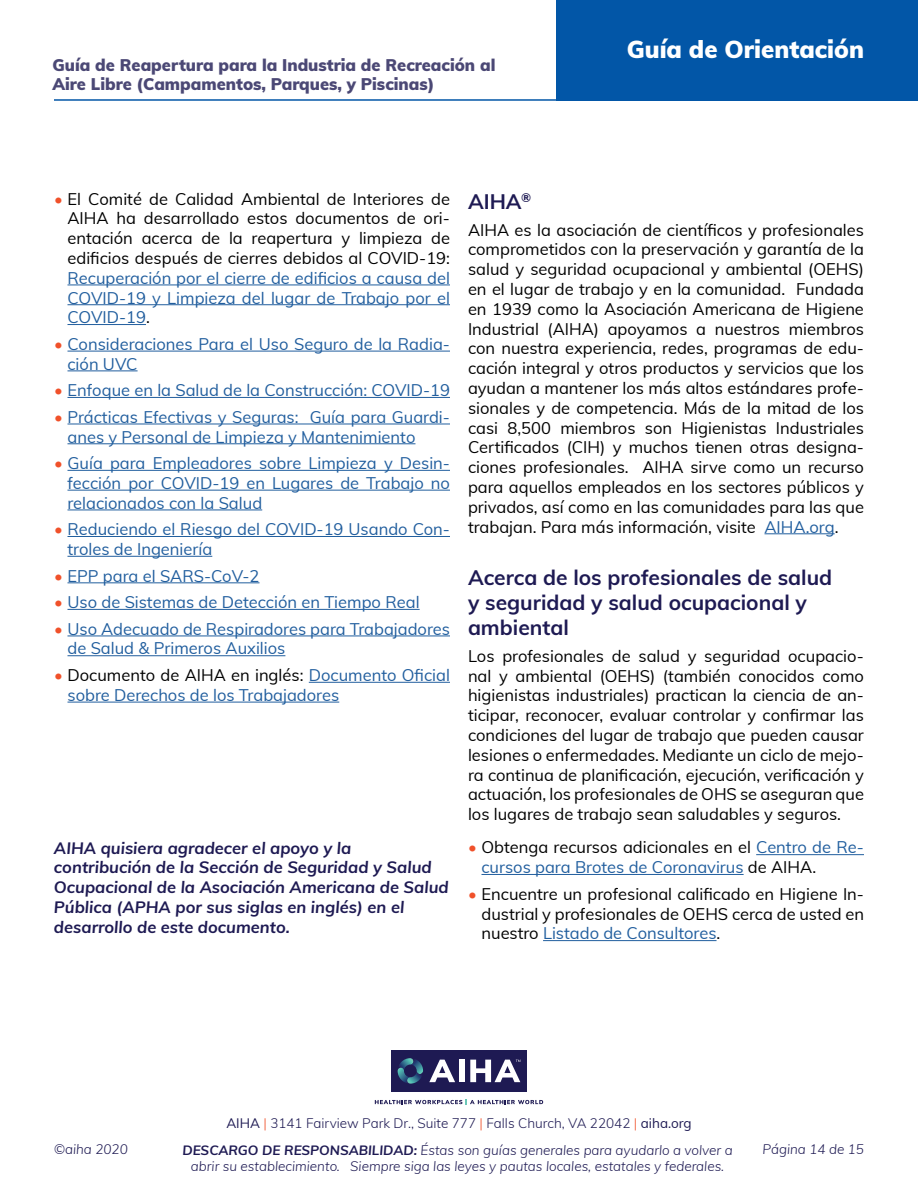
<style>
.page{position:relative;width:918px;height:1188px;background:#fff}
.page>*{position:absolute;margin:0;border:0;box-sizing:border-box;transform-origin:0 0}
.t1{font:900 24px "Muli";color:#fff}
.t2{font:700 21px/25.2px "Muli";color:#1e1a53}
.t3{font:16.5px/19.8px "Muli";color:#000;text-align:justify}
.t4{font:16.5px/19.8px "Muli";color:#215e9e}
.t5{font:italic 700 16.5px/19.8px "Muli";color:#1e1a53}
.t6{font:900 16.5px/19.8px "Muli";color:#4b4875}
.t7{font:italic 300 13.5px/16.2px "Muli";color:#1e1a53;text-align:center}
.t8{font:300 13.5px "Muli";color:#1e1a53}
.s1{color:#f0512a}
.s2{color:#000}
.s3{color:#215e9e}
.s4{font-weight:400}
.s5{font-weight:700}
</style>
<div class="page">
<hr style="left:54px;top:99px;width:537px;height:2px;background:#0256a7">
<div style="left:556px;top:0;width:362px;height:101px;background:#0256a7"></div>
<div style="left:391px;top:1050px;width:136px;height:42px;background:#1e1a53"></div>
<svg style="left:398px;top:1058px;width:25px;height:26px"></svg>
<svg style="left:375px;top:1099px;width:168px;height:6px"></svg>
<svg style="left:429px;top:1060px;width:26px;height:22px"></svg>
<div style="left:459px;top:1060px;width:6px;height:22px;background:#fff"></div>
<svg style="left:470px;top:1060px;width:50px;height:22px"></svg>
<hr style="left:68px;top:285px;width:382px;height:1px;background:#215e9e">
<hr style="left:68px;top:304px;width:382px;height:1px;background:#215e9e">
<hr style="left:68px;top:324px;width:78px;height:1px;background:#215e9e">
<hr style="left:68px;top:351px;width:382px;height:1px;background:#215e9e">
<hr style="left:68px;top:370px;width:70px;height:1px;background:#215e9e">
<hr style="left:68px;top:397px;width:382px;height:1px;background:#215e9e">
<hr style="left:68px;top:424px;width:382px;height:1px;background:#215e9e">
<hr style="left:68px;top:443px;width:347px;height:1px;background:#215e9e">
<hr style="left:68px;top:470px;width:382px;height:1px;background:#215e9e">
<hr style="left:68px;top:490px;width:382px;height:1px;background:#215e9e">
<hr style="left:68px;top:510px;width:194px;height:1px;background:#215e9e">
<hr style="left:68px;top:536px;width:382px;height:1px;background:#215e9e">
<hr style="left:68px;top:556px;width:144px;height:1px;background:#215e9e">
<hr style="left:68px;top:582px;width:192px;height:1px;background:#215e9e">
<hr style="left:68px;top:609px;width:352px;height:1px;background:#215e9e">
<hr style="left:68px;top:636px;width:382px;height:1px;background:#215e9e">
<hr style="left:68px;top:655px;width:217px;height:1px;background:#215e9e">
<hr style="left:309px;top:682px;width:141px;height:1px;background:#215e9e">
<hr style="left:68px;top:702px;width:271px;height:1px;background:#215e9e">
<hr style="left:764px;top:533px;width:71px;height:1px;background:#215e9e">
<hr style="left:756px;top:854px;width:108px;height:1px;background:#215e9e">
<hr style="left:482px;top:874px;width:262px;height:1px;background:#215e9e">
<hr style="left:543px;top:940px;width:174px;height:1px;background:#215e9e">
<p class="t6" style="left:52px;top:54px;width:444px">Guía de Reapertura para la Industria de Recreación al<br>Aire Libre (Campamentos, Parques, y Piscinas)</p>
<h1 class="t1" style="left:627px;top:31px;width:239px">Guía de Orientación</h1>
<p class="t3" style="left:67px;top:188px;width:384px;text-indent:-13px"><span class="s1">•</span> El Comité de Calidad Ambiental de Interiores de AIHA ha desarrollado estos documentos de ori&shy;entación acerca de la reapertura y limpieza de edificios después de cierres debidos al COVID-19:</p>
<p class="t4" style="left:67px;top:267px;width:384px;text-align:justify">Recuperación por el cierre de edificios a causa del COVID-19 y Limpieza del lugar de Trabajo por el COVID-19<span class="s2">.</span></p>
<p class="t4" style="left:67px;top:333px;width:384px;text-indent:-13px"><span class="s1">•</span> Consideraciones Para el Uso Seguro de la Radia&shy;ción UVC</p>
<p class="t4" style="left:54px;top:380px;width:398px"><span class="s1">•</span> Enfoque en la Salud de la Construcción: COVID-19</p>
<p class="t4" style="left:67px;top:406px;width:384px;text-indent:-13px"><span class="s1">•</span> Prácticas Efectivas y Seguras: Guía para Guardi&shy;anes y Personal de Limpieza y Mantenimiento</p>
<p class="t4" style="left:67px;top:452px;width:384px;text-align:justify;text-indent:-13px"><span class="s1">•</span> Guía para Empleadores sobre Limpieza y Desin&shy;fección por COVID-19 en Lugares de Trabajo no relacionados con la Salud</p>
<p class="t4" style="left:67px;top:519px;width:384px;text-indent:-13px"><span class="s1">•</span> Reduciendo el Riesgo del COVID-19 Usando Con&shy;troles de Ingeniería</p>
<p class="t4" style="left:54px;top:565px;width:207px"><span class="s1">•</span> EPP para el SARS-CoV-2</p>
<p class="t4" style="left:54px;top:592px;width:367px"><span class="s1">•</span> Uso de Sistemas de Detección en Tiempo Real</p>
<p class="t4" style="left:67px;top:618px;width:384px;text-indent:-13px"><span class="s1">•</span> Uso Adecuado de Respiradores para Trabajadores de Salud &amp; Primeros Auxilios</p>
<p class="t4" style="left:67px;top:664px;width:384px;text-indent:-13px"><span class="s1">•</span> <span class="s2">Documento de AIHA en inglés:</span> Documento Oficial sobre Derechos de los Trabajadores</p>
<p class="t5" style="left:54px;top:837px;width:396px">AIHA quisiera agradecer el apoyo y la contribución de la Sección de Seguridad y Salud Ocupacional de la Asociación Americana de Salud Pública (APHA por sus siglas en inglés) en el desarrollo de este documento.</p>
<p class="t2" style="left:468px;top:188px;width:65px">AIHA<sup>®</sup></p>
<p class="t3" style="left:468px;top:219px;width:398px">AIHA es la asociación de científicos y profesionales comprometidos con la preservación y garantía de la salud y seguridad ocupacional y ambiental (OEHS) en el lugar de trabajo y en la comunidad. Fundada en 1939 como la Asociación Americana de Higiene Industrial (AIHA) apoyamos a nuestros miembros con nuestra experiencia, redes, programas de edu&shy;cación integral y otros productos y servicios que los ayudan a mantener los más altos estándares profe&shy;sionales y de competencia. Más de la mitad de los casi 8,500 miembros son Higienistas Industriales Certificados (CIH) y muchos tienen otras designa&shy;ciones profesionales. AIHA sirve como un recurso para aquellos empleados en los sectores públicos y privados, así como en las comunidades para las que trabajan. Para más información, visite <span class="s3">AIHA.org</span>.</p>
<p class="t2" style="left:468px;top:564px;width:366px">Acerca de los profesionales de salud y seguridad y salud ocupacional y ambiental</p>
<p class="t3" style="left:468px;top:645px;width:398px">Los profesionales de salud y seguridad ocupacio&shy;nal y ambiental (OEHS) (también conocidos como higienistas industriales) practican la ciencia de an&shy;ticipar, reconocer, evaluar controlar y confirmar las condiciones del lugar de trabajo que pueden causar lesiones o enfermedades. Mediante un ciclo de mejo&shy;ra continua de planificación, ejecución, verificación y actuación, los profesionales de OHS se aseguran que los lugares de trabajo sean saludables y seguros.</p>
<p class="t4" style="left:481px;top:837px;width:384px;text-indent:-13px"><span class="s1">•</span> <span class="s2">Obtenga recursos adicionales en el</span> Centro de Re&shy;cursos para Brotes de Coronavirus <span class="s2">de AIHA.</span></p>
<p class="t3" style="left:481px;top:883px;width:384px;text-indent:-13px"><span class="s1">•</span> Encuentre un profesional calificado en Higiene In&shy;dustrial y profesionales de OEHS cerca de usted en nuestro <span class="s3">Listado de Consultores</span>.</p>
<p class="t8" style="left:226px;top:1113px;width:467px"><span class="s4">AIHA</span> <span class="s1">|</span> 3141 Fairview Park Dr., Suite 777 <span class="s1">|</span> Falls Church, VA 22042 <span class="s1">|</span> <span class="s4">aiha.org</span></p>
<p class="t7" style="left:182px;top:1141px;width:552px"><span class="s5">DESCARGO DE RESPONSABILIDAD:</span> Éstas son guías generales para ayudarlo a volver a abrir su establecimiento. Siempre siga las leyes y pautas locales, estatales y federales.</p>
<p class="t7" style="left:54px;top:1141px;width:75px">©aiha 2020</p>
<p class="t7" style="left:763px;top:1141px;width:103px">Página 14 de 15</p>
</div>
